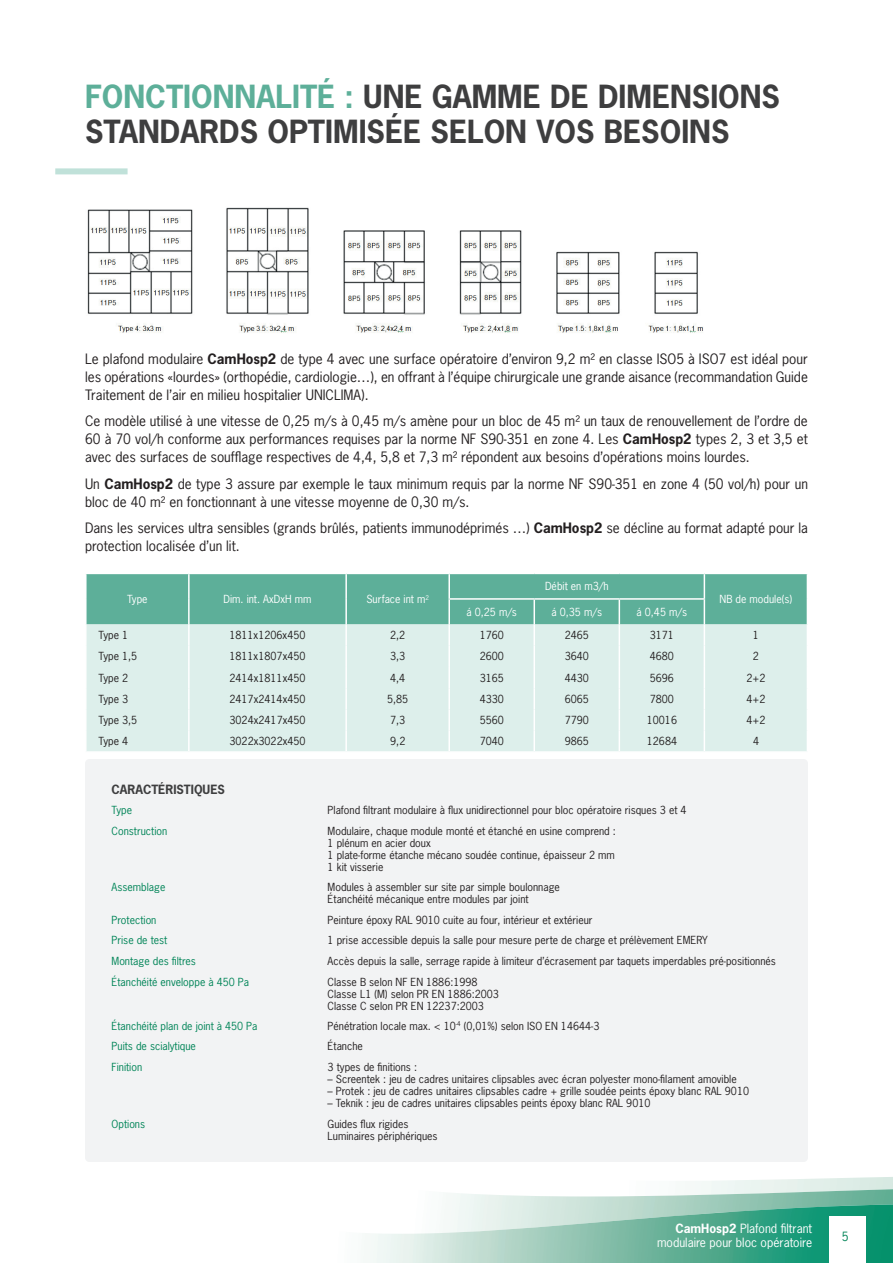
<style>
.page{position:relative;width:893px;height:1263px;background:#fff}
.page>*{position:absolute;margin:0;border:0;box-sizing:border-box;transform-origin:0 0}
.t1{font:700 30px/34.5px "News Gothic Std";color:#3e3e3f}
.t2{font:13.5px/18px "News Gothic Std";color:#231f20;text-align:justify}
.t3{font:12px/14.4px "News Gothic Std";color:#fff;text-align:right}
.t4{font:700 12px "News Gothic Std";color:#3e3e3f}
.t5{font:12px "News Gothic Std";color:#008457}
.t6{font:10.5px/12px "News Gothic Std";color:#231f20}
.t7{font:10.5px "News Gothic Std";color:#008457}
.t8{font:10.5px "News Gothic Std";color:#fff}
.s1{color:#5daf99}
.s2{font-weight:700}
</style>
<div class="page">
<img style="left:452px;top:1177px;width:441px;height:27px">
<img style="left:370px;top:1204px;width:523px;height:59px">
<div style="left:829px;top:1216px;width:36px;height:47px;background:#fff"></div>
<div style="left:55px;top:168px;width:73px;height:6px;background:#c0e1d9"></div>
<img style="left:87px;top:207px;width:616px;height:126px">
<svg style="left:86px;top:573px;width:722px;height:178px;background:#baddd5"></svg>
<div style="left:85px;top:759px;width:723px;height:403px;background:#f2f3f4;border-radius:4px"></div>
<h1 class="t1" style="left:85px;top:79px;width:697px"><span class="s1">FONCTIONNALITÉ :</span> UNE GAMME DE DIMENSIONS<br>STANDARDS OPTIMISÉE SELON VOS BESOINS</h1>
<p class="t2" style="left:85px;top:349px;width:724px">Le plafond modulaire <span class="s2">CamHosp2</span> de type 4 avec une surface opératoire d’environ 9,2 m² en classe ISO5 à ISO7 est idéal pour les opérations «lourdes» (orthopédie, cardiologie…), en offrant à l’équipe chirurgicale une grande aisance (recommandation Guide Traitement de l’air en milieu hospitalier UNICLIMA).</p>
<p class="t2" style="left:85px;top:412px;width:724px">Ce modèle utilisé à une vitesse de 0,25 m/s à 0,45 m/s amène pour un bloc de 45 m² un taux de renouvellement de l’ordre de 60 à 70 vol/h conforme aux performances requises par la norme NF S90-351 en zone 4. Les <span class="s2">CamHosp2</span> types 2, 3 et 3,5 et avec des surfaces de soufflage respectives de 4,4, 5,8 et 7,3 m² répondent aux besoins d’opérations moins lourdes.</p>
<p class="t2" style="left:85px;top:474px;width:724px">Un <span class="s2">CamHosp2</span> de type 3 assure par exemple le taux minimum requis par la norme NF S90-351 en zone 4 (50 vol/h) pour un bloc de 40 m² en fonctionnant à une vitesse moyenne de 0,30 m/s.</p>
<p class="t2" style="left:85px;top:519px;width:724px">Dans les services ultra sensibles (grands brûlés, patients immunodéprimés …) <span class="s2">CamHosp2</span> se décline au format adapté pour la protection localisée d’un lit.</p>
<p class="t8" style="left:127px;top:592px;width:22px">Type</p>
<p class="t8" style="left:224px;top:592px;width:89px">Dim. int. AxDxH mm</p>
<p class="t8" style="left:366px;top:592px;width:64px">Surface int m<sup>2</sup></p>
<p class="t8" style="left:545px;top:579px;width:65px">Débit en m3/h</p>
<p class="t8" style="left:466px;top:605px;width:52px">á 0,25 m/s</p>
<p class="t8" style="left:552px;top:605px;width:52px">á 0,35 m/s</p>
<p class="t8" style="left:637px;top:605px;width:52px">á 0,45 m/s</p>
<p class="t8" style="left:720px;top:592px;width:74px">NB de module(s)</p>
<p class="t6" style="left:99px;top:629px;width:31px">Type 1</p>
<p class="t6" style="left:229px;top:629px;width:78px">1811x1206x450</p>
<p class="t6" style="left:390px;top:629px;width:17px">2,2</p>
<p class="t6" style="left:480px;top:629px;width:26px">1760</p>
<p class="t6" style="left:565px;top:629px;width:26px">2465</p>
<p class="t6" style="left:650px;top:629px;width:26px">3171</p>
<p class="t6" style="left:753px;top:629px;width:8px">1</p>
<p class="t6" style="left:99px;top:650px;width:40px">Type 1,5</p>
<p class="t6" style="left:229px;top:650px;width:78px">1811x1807x450</p>
<p class="t6" style="left:390px;top:650px;width:17px">3,3</p>
<p class="t6" style="left:480px;top:650px;width:26px">2600</p>
<p class="t6" style="left:565px;top:650px;width:26px">3640</p>
<p class="t6" style="left:650px;top:650px;width:26px">4680</p>
<p class="t6" style="left:753px;top:650px;width:8px">2</p>
<p class="t6" style="left:99px;top:672px;width:31px">Type 2</p>
<p class="t6" style="left:229px;top:672px;width:78px">2414x1811x450</p>
<p class="t6" style="left:390px;top:672px;width:17px">4,4</p>
<p class="t6" style="left:480px;top:672px;width:26px">3165</p>
<p class="t6" style="left:565px;top:672px;width:26px">4430</p>
<p class="t6" style="left:650px;top:672px;width:26px">5696</p>
<p class="t6" style="left:746px;top:672px;width:21px">2+2</p>
<p class="t6" style="left:99px;top:693px;width:31px">Type 3</p>
<p class="t6" style="left:229px;top:693px;width:78px">2417x2414x450</p>
<p class="t6" style="left:387px;top:693px;width:23px">5,85</p>
<p class="t6" style="left:480px;top:693px;width:26px">4330</p>
<p class="t6" style="left:565px;top:693px;width:26px">6065</p>
<p class="t6" style="left:650px;top:693px;width:26px">7800</p>
<p class="t6" style="left:746px;top:693px;width:21px">4+2</p>
<p class="t6" style="left:99px;top:714px;width:40px">Type 3,5</p>
<p class="t6" style="left:230px;top:714px;width:78px">3024x2417x450</p>
<p class="t6" style="left:390px;top:714px;width:17px">7,3</p>
<p class="t6" style="left:480px;top:714px;width:26px">5560</p>
<p class="t6" style="left:565px;top:714px;width:26px">7790</p>
<p class="t6" style="left:647px;top:714px;width:32px">10016</p>
<p class="t6" style="left:746px;top:714px;width:21px">4+2</p>
<p class="t6" style="left:99px;top:735px;width:31px">Type 4</p>
<p class="t6" style="left:230px;top:735px;width:78px">3022x3022x450</p>
<p class="t6" style="left:390px;top:735px;width:17px">9,2</p>
<p class="t6" style="left:480px;top:735px;width:26px">7040</p>
<p class="t6" style="left:565px;top:735px;width:26px">9865</p>
<p class="t6" style="left:647px;top:735px;width:32px">12684</p>
<p class="t6" style="left:753px;top:735px;width:8px">4</p>
<p class="t4" style="left:112px;top:781px;width:115px">CARACTÉRISTIQUES</p>
<p class="t7" style="left:112px;top:804px;width:22px">Type</p>
<p class="t6" style="left:328px;top:804px;width:360px">Plafond filtrant modulaire à flux unidirectionnel pour bloc opératoire risques 3 et 4</p>
<p class="t7" style="left:112px;top:824px;width:57px">Construction</p>
<p class="t6" style="left:328px;top:825px;width:290px">Modulaire, chaque module monté et étanché en usine comprend :<br>1 plénum en acier doux<br>1 plate-forme étanche mécano soudée continue, épaisseur 2 mm 1 kit visserie</p>
<p class="t7" style="left:112px;top:881px;width:55px">Assemblage</p>
<p class="t6" style="left:328px;top:881px;width:234px">Modules à assembler sur site par simple boulonnage<br>Étanchéité mécanique entre modules par joint</p>
<p class="t7" style="left:112px;top:913px;width:46px">Protection</p>
<p class="t6" style="left:328px;top:914px;width:266px">Peinture époxy RAL 9010 cuite au four, intérieur et extérieur</p>
<p class="t7" style="left:112px;top:934px;width:57px">Prise de test</p>
<p class="t6" style="left:328px;top:934px;width:382px">1 prise accessible depuis la salle pour mesure perte de charge et prélèvement EMERY</p>
<p class="t7" style="left:112px;top:954px;width:86px">Montage des filtres</p>
<p class="t6" style="left:328px;top:955px;width:450px">Accès depuis la salle, serrage rapide à limiteur d’écrasement par taquets imperdables pré-positionnés</p>
<p class="t7" style="left:112px;top:975px;width:139px">Étanchéité enveloppe à 450 Pa</p>
<p class="t6" style="left:328px;top:975px;width:173px">Classe B selon NF EN 1886:1998<br>Classe L1 (M) selon PR EN 1886:2003<br>Classe C selon PR EN 12237:2003</p>
<p class="t7" style="left:112px;top:1019px;width:147px">Étanchéité plan de joint à 450 Pa</p>
<p class="t6" style="left:328px;top:1020px;width:273px">Pénétration locale max. &lt; 10<sup>-4</sup> (0,01%) selon ISO EN 14644-3</p>
<p class="t7" style="left:112px;top:1040px;width:86px">Puits de scialytique</p>
<p class="t6" style="left:328px;top:1040px;width:37px">Étanche</p>
<p class="t7" style="left:112px;top:1060px;width:32px">Finition</p>
<p class="t6" style="left:328px;top:1061px;width:91px">3 types de finitions :</p>
<p class="t6" style="left:328px;top:1073px;width:411px">– Screentek : jeu de cadres unitaires clipsables avec écran polyester mono-filament amovible</p>
<p class="t6" style="left:328px;top:1085px;width:423px">– Protek : jeu de cadres unitaires clipsables cadre + grille soudée peints époxy blanc RAL 9010</p>
<p class="t6" style="left:328px;top:1097px;width:324px">– Teknik : jeu de cadres unitaires clipsables peints époxy blanc RAL 9010</p>
<p class="t7" style="left:112px;top:1117px;width:35px">Options</p>
<p class="t6" style="left:328px;top:1117px;width:112px">Guides flux rigides<br>Luminaires périphériques</p>
<p class="t3" style="left:657px;top:1221px;width:157px"><span class="s2">CamHosp2</span> Plafond filtrant modulaire pour bloc opératoire</p>
<p class="t5" style="left:842px;top:1228px;width:8px">5</p>
</div>
